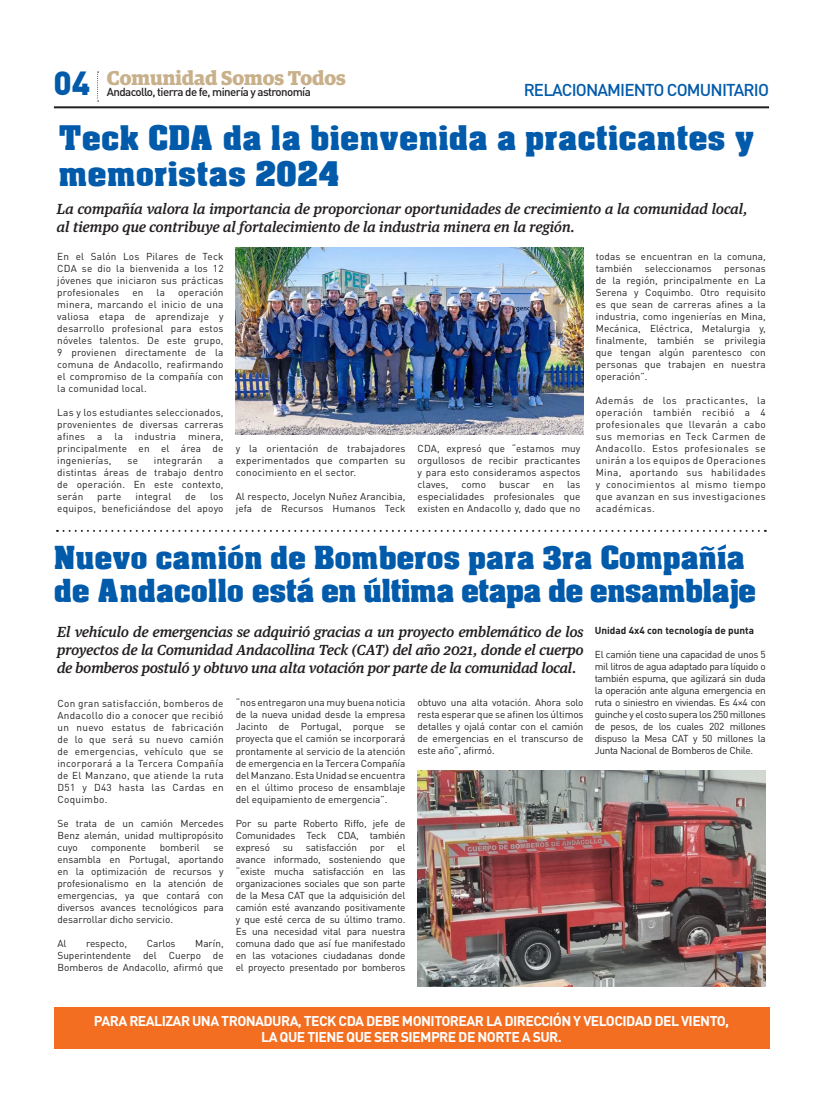
<style>
.page{position:relative;width:823px;height:1106px;background:#fff}
.page>*{position:absolute;margin:0;border:0;box-sizing:border-box;transform-origin:0 0}
.t1{font:900 33px "DIN Pro";color:#015aaa}
.t2{font:32.3px/36.4px "Acme Font";color:#015aaa}
.t3{font:30.3px "Acme Font";letter-spacing:-.03em;color:#015aaa}
.t4{font:30.3px "Acme Font";letter-spacing:-.01em;color:#015aaa}
.t5{font:700 20px "Guardian Egyp";color:#c8b08b}
.t6{font:500 17px "DIN Pro";letter-spacing:-.05em;color:#015aaa}
.t7{font:italic 500 14px/18px "Guardian Text Egyp";letter-spacing:.01em;color:#231f20;text-align:justify}
.t8{font:700 14px "DIN Pro";letter-spacing:-.04em;color:#fff}
.t9{font:500 11.5px "DIN Pro";letter-spacing:-.05em;color:#231f20}
.t10{font:10px/12px "DIN Pro";letter-spacing:.01em;color:#231f20;text-align:justify}
.t11{font:700 10px "DIN Pro";color:#231f20}
.t12{font:10px "DIN Pro";letter-spacing:-.01em;color:#231f20}
</style>
<div class="page">
<hr style="left:54px;top:106px;width:714px;height:2px;background:#231f20">
<div style="left:54px;top:1007px;width:714px;height:42px;background:#f36e21"></div>
<svg style="left:97px;top:72px;width:2px;height:29px"></svg>
<svg style="left:57px;top:530px;width:701px;height:2px"></svg>
<img style="left:235px;top:248px;width:348px;height:186px">
<img style="left:417px;top:770px;width:348px;height:216px">
<p class="t1" style="left:54px;top:61px;width:38px">04</p>
<p class="t5" style="left:107px;top:62px;width:240px">Comunidad Somos Todos</p>
<p class="t9" style="left:107px;top:84px;width:205px">Andacollo, tierra de fe, minería y astronomía</p>
<p class="t6" style="left:523px;top:79px;width:247px">RELACIONAMIENTO COMUNITARIO</p>
<p class="t2" style="left:58px;top:118px;width:697px">Teck CDA da la bienvenida a practicantes y memoristas 2024</p>
<p class="t7" style="left:57px;top:198px;width:692px">La compañía valora la importancia de proporcionar oportunidades de crecimiento a la comunidad local, al tiempo que contribuye al fortalecimiento de la industria minera en la región.</p>
<p class="t10" style="left:57px;top:250px;width:168px">En el Salón Los Pilares de Teck CDA se dio la bienvenida a los 12 jóvenes que iniciaron sus prácticas profesionales</p>
<p class="t10" style="left:595px;top:250px;width:171px">todas se encuentran en la comuna, también seleccionamos personas de la región, principalmente en La Serena y Coquimbo. Otro requisito es que sean de carreras afines a la industria, como ingenierías en Mina, Mecánica, Eléctrica, Metalurgia y, finalmente, también se privilegia que tengan algún parentesco con personas que trabajen en nuestra operación”.</p>
<p class="t10" style="left:595px;top:394px;width:171px">Además de los practicantes, la operación también recibió a 4 profesionales que llevarán a cabo sus memorias en Teck Carmen de Andacollo. Estos profesionales se unirán a los equipos de Operaciones Mina, aportando sus habilidades y conocimientos al mismo tiempo que avanzan en sus investigaciones académicas.</p>
<p class="t10" style="left:57px;top:286px;width:168px;text-indent:121px">operación minera, marcando el inicio de una valiosa etapa de aprendizaje y desarrollo profesional para estos nóveles talentos. De este grupo, 9 provienen directamente de la comuna de Andacollo, reafirmando el compromiso de la compañía con la comunidad local.</p>
<p class="t10" style="left:57px;top:406px;width:168px">Las y los estudiantes seleccionados, provenientes de diversas carreras afines a la industria minera, principalmente en el área de ingenierías,</p>
<p class="t10" style="left:132px;top:286px;width:13px">en</p>
<p class="t10" style="left:156px;top:286px;width:10px">la</p>
<p class="t10" style="left:417px;top:441px;width:164px">CDA, expresó que “estamos muy orgullosos de recibir practicantes y para esto consideramos aspectos claves,</p>
<p class="t10" style="left:235px;top:442px;width:171px">y la orientación de trabajadores experimentados que comparten su conocimiento en el sector.</p>
<p class="t10" style="left:235px;top:490px;width:171px">Al respecto, Jocelyn Nuñez Arancibia, jefa de Recursos Humanos Teck</p>
<p class="t4" style="left:54px;top:538px;width:692px">Nuevo camión de Bomberos para 3ra Compañía</p>
<p class="t3" style="left:54px;top:571px;width:703px">de Andacollo está en última etapa de ensamblaje</p>
<p class="t10" style="left:127px;top:454px;width:12px">se</p>
<p class="t10" style="left:154px;top:454px;width:50px">integrarán</p>
<p class="t10" style="left:57px;top:454px;width:168px;text-indent:161px">a distintas áreas de trabajo dentro de operación. En este contexto, serán</p>
<p class="t10" style="left:417px;top:477px;width:164px;text-indent:149px">las especialidades profesionales que existen en Andacollo y, dado que no</p>
<p class="t10" style="left:461px;top:477px;width:26px">como</p>
<p class="t10" style="left:499px;top:477px;width:32px">buscar</p>
<p class="t10" style="left:542px;top:477px;width:13px">en</p>
<p class="t10" style="left:97px;top:490px;width:26px">parte</p>
<p class="t10" style="left:135px;top:490px;width:37px">integral</p>
<p class="t10" style="left:185px;top:490px;width:12px">de</p>
<p class="t10" style="left:57px;top:490px;width:168px;text-align:right">los<br>equipos, beneficiándose del apoyo</p>
<p class="t7" style="left:57px;top:621px;width:527px">El vehículo de emergencias se adquirió gracias a un proyecto emblemático de los proyectos de la Comunidad Andacollina Teck (CAT) del año 2021, donde el cuerpo de bomberos postuló y obtuvo una alta votación por parte de la comunidad local.</p>
<p class="t10" style="left:57px;top:697px;width:167px">Con gran satisfacción, bomberos de Andacollo dio a conocer que recibió un nuevo estatus de fabricación de lo que será su nuevo camión de emergencias, vehículo que se incorporará a la Tercera Compañía de El Manzano, que atiende la ruta D51 y D43 hasta las Cardas en Coquimbo.</p>
<p class="t10" style="left:57px;top:817px;width:167px">Se trata de un camión Mercedes Benz alemán, unidad multipropósito cuyo</p>
<p class="t10" style="left:91px;top:841px;width:56px">componente</p>
<p class="t10" style="left:160px;top:841px;width:41px">bomberil</p>
<p class="t10" style="left:57px;top:841px;width:167px;text-indent:156px">se ensambla en Portugal, aportando en la optimización de recursos y profesionalismo en la atención de emergencias, ya que contará con diversos avances tecnológicos para desarrollar dicho servicio.</p>
<p class="t10" style="left:57px;top:937px;width:11px">Al</p>
<p class="t10" style="left:86px;top:937px;width:42px">respecto,</p>
<p class="t10" style="left:147px;top:937px;width:30px">Carlos</p>
<p class="t10" style="left:57px;top:937px;width:167px;text-indent:138px">Marín, Superintendente del Cuerpo de Bomberos de Andacollo, afirmó que</p>
<p class="t10" style="left:235px;top:696px;width:171px">“nos entregaron una muy buena noticia de la nueva unidad desde la empresa Jacinto de Portugal, porque se proyecta que el camión se incorporará prontamente al servicio de la atención de emergencia en la Tercera Compañía del Manzano. Esta Unidad se encuentra en el último proceso de ensamblaje del equipamiento de emergencia”.</p>
<p class="t10" style="left:235px;top:816px;width:171px">Por su parte Roberto Riffo, jefe de Comunidades Teck CDA, también expresó</p>
<p class="t10" style="left:282px;top:840px;width:12px">su</p>
<p class="t12" style="left:306px;top:840px;width:53px">satisfacción</p>
<p class="t10" style="left:369px;top:840px;width:16px">por</p>
<p class="t10" style="left:235px;top:840px;width:171px;text-indent:161px">el avance informado, sosteniendo que “existe mucha satisfacción en las organizaciones sociales que son parte de la Mesa CAT que la adquisición del camión esté avanzando positivamente y que esté cerca de su último tramo.<br>Es una necesidad vital para nuestra comuna dado que así fue manifestado en las votaciones ciudadanas donde el proyecto presentado por bomberos</p>
<p class="t10" style="left:417px;top:695px;width:167px">obtuvo una alta votación. Ahora solo resta esperar que se afinen los últimos detalles y ojalá contar con el camión de emergencias en el transcurso de este año”, afirmó.</p>
<p class="t11" style="left:594px;top:623px;width:161px">Unidad 4x4 con tecnología de punta</p>
<p class="t10" style="left:594px;top:647px;width:173px">El camión tiene una capacidad de unos 5 mil litros de agua adaptado para líquido o también espuma, que agilizará sin duda la operación ante alguna emergencia en ruta o siniestro en viviendas. Es 4×4 con guinche y el costo supera los 250 millones de pesos, de los cuales 202 millones dispuso la Mesa CAT y 50 millones la Junta Nacional de Bomberos de Chile.</p>
<p class="t8" style="left:94px;top:1011px;width:636px">PARA REALIZAR UNA TRONADURA, TECK CDA DEBE MONITOREAR LA DIRECCIÓN Y VELOCIDAD DEL VIENTO,</p>
<p class="t8" style="left:261px;top:1027px;width:302px">LA QUE TIENE QUE SER SIEMPRE DE NORTE A SUR.</p>
</div>
